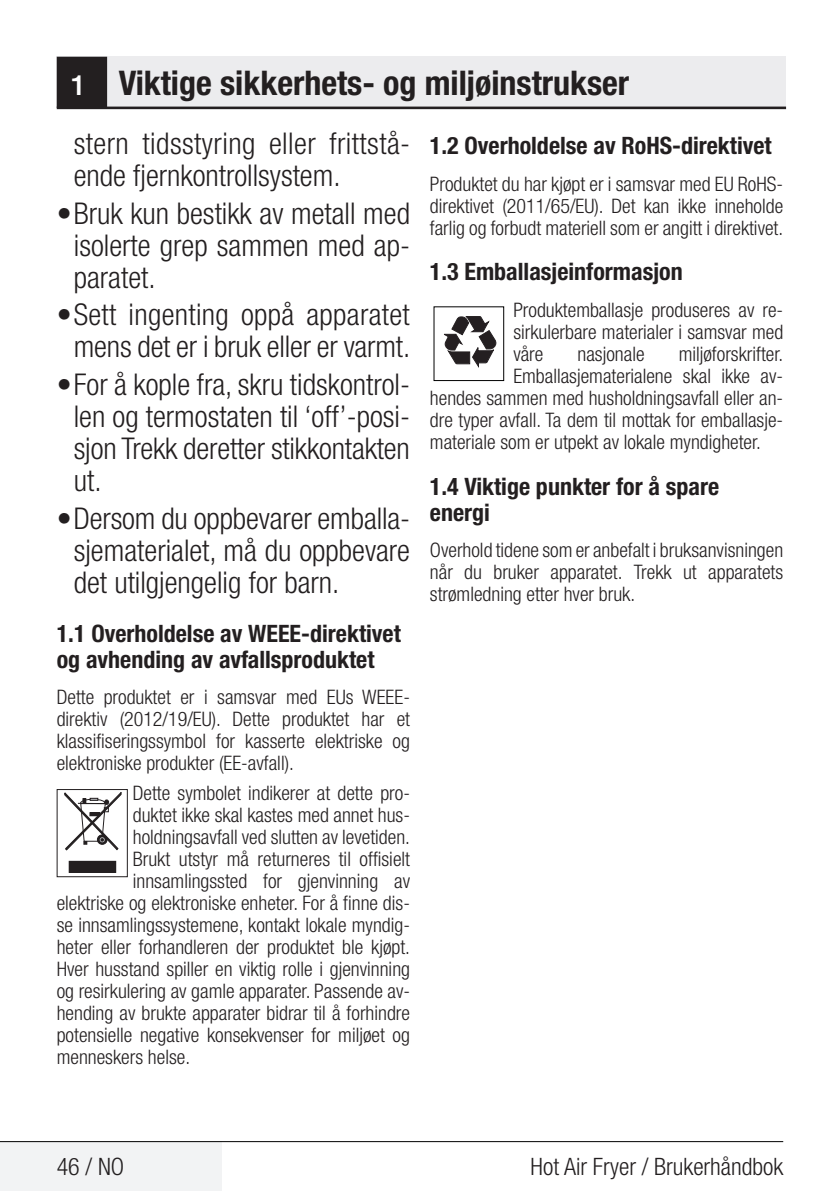
<style>
.page{position:relative;width:840px;height:1191px;background:#fff}
.page>*{position:absolute;margin:0;border:0;box-sizing:border-box;transform-origin:0 0}
.Unite_Baslik_Guvenlik{font:700 condensed 34px "Helvetica Neue LT Pro";color:#231f20}
.t1{font:300 condensed 30px/32px "Helvetica Neue LT Pro";color:#231f20;text-align:justify}
.Alt_Baslik_Icerik{font:700 condensed 24px/26px "Helvetica Neue LT Pro";color:#231f20}
.t2{font:300 condensed 24px "Helvetica Neue LT Pro";color:#231f20}
.Duz_Metin{font:300 condensed 20px/22px "Helvetica Neue LT Pro";color:#231f20;text-align:justify}
.s1{font-weight:500;font-stretch:normal;font-size:28px;color:#fff}
</style>
<div class="page">
<div style="left:57px;top:57px;width:728px;height:51px;background:#ececee"></div>
<hr style="left:57px;top:107px;width:728px;height:2px;background:#231f20">
<div style="left:58px;top:58px;width:48px;height:49px;background:#231f20"></div>
<div style="left:57px;top:57px;width:50px;height:51px;border:2px solid #231f20"></div>
<div style="left:0;top:1141px;width:221px;height:50px;background:#f2f3f4"></div>
<hr style="left:0;top:1141px;width:782px;height:1px;background:#000">
<div style="left:69px;top:861px;width:47px;height:11px;background:#231f20"></div>
<svg style="left:65px;top:792px;width:56px;height:58px"></svg>
<div style="left:57px;top:789px;width:71px;height:88px;border:1px solid #231f20"></div>
<svg style="left:444px;top:316px;width:52px;height:52px"></svg>
<div style="left:433px;top:306px;width:71px;height:75px;border:1px solid #000"></div>
<p class="Unite_Baslik_Guvenlik" style="left:71px;top:62px;width:559px"><span class="s1">1</span> Viktige sikkerhets- og miljøinstrukser</p>
<p class="Alt_Baslik_Icerik" style="left:429px;top:132px;width:343px">1.2 Overholdelse av RoHS-direktivet</p>
<p class="Duz_Metin" style="left:429px;top:172px;width:354px">Produktet du har kjøpt er i samsvar med EU RoHS&shy;direktivet (2011/65/EU). Det kan ikke inneholde farlig og forbudt materiell som er angitt i direktivet.</p>
<p class="Alt_Baslik_Icerik" style="left:429px;top:258px;width:254px">1.3 Emballasjeinformasjon</p>
<p class="Duz_Metin" style="left:513px;top:298px;width:271px">Produktemballasje produseres av re&shy;sirkulerbare materialer i samsvar med våre</p>
<p class="t1" style="left:74px;top:127px;width:337px">stern tidsstyring eller frittstå&shy;ende fjernkontrollsystem.</p>
<p class="t1" style="left:74px;top:197px;width:337px;text-indent:-17px">•Bruk kun bestikk av metall med isolerte grep sammen med ap&shy;paratet.</p>
<p class="t1" style="left:57px;top:298px;width:355px;text-align:center">•Sett ingenting oppå apparatet mens det er i bruk eller er varmt.</p>
<p class="t1" style="left:74px;top:368px;width:337px;text-indent:-17px">•For å kople fra, skru tidskontrol&shy;len og termostaten til ‘off’-posi&shy;sjon Trekk deretter stikkontakten ut.</p>
<p class="t1" style="left:74px;top:502px;width:337px;text-indent:-17px">•Dersom du oppbevarer emballa&shy;sjematerialet, må du oppbevare det utilgjengelig for barn.</p>
<p class="Alt_Baslik_Icerik" style="left:57px;top:619px;width:345px">1.1 Overholdelse av WEEE-direktivet og avhending av avfallsproduktet</p>
<p class="Duz_Metin" style="left:57px;top:685px;width:354px">Dette produktet er i samsvar med EUs WEEE&shy;direktiv (2012/19/EU). Dette produktet har et klassifiseringssymbol for kasserte elektriske og elektroniske produkter (EE-avfall).</p>
<p class="Duz_Metin" style="left:133px;top:782px;width:278px">Dette symbolet indikerer at dette pro-</p>
<p class="Duz_Metin" style="left:133px;top:804px;width:278px">duktet ikke skal kastes med annet hus-</p>
<p class="Duz_Metin" style="left:133px;top:826px;width:278px">holdningsavfall ved slutten av levetiden.</p>
<p class="Duz_Metin" style="left:133px;top:848px;width:278px">Brukt utstyr må returneres til offisielt</p>
<p class="Duz_Metin" style="left:133px;top:870px;width:278px">innsamlingssted for gjenvinning av</p>
<p class="Duz_Metin" style="left:57px;top:892px;width:354px">elektriske og elektroniske enheter. For å finne dis-</p>
<p class="Duz_Metin" style="left:57px;top:914px;width:354px">se innsamlingssystemene, kontakt lokale myndig-</p>
<p class="Duz_Metin" style="left:57px;top:936px;width:354px">heter eller forhandleren der produktet ble kjøpt.</p>
<p class="Duz_Metin" style="left:57px;top:958px;width:354px">Hver husstand spiller en viktig rolle i gjenvinning</p>
<p class="Duz_Metin" style="left:57px;top:980px;width:354px">og resirkulering av gamle apparater. Passende av-</p>
<p class="Duz_Metin" style="left:57px;top:1002px;width:354px">hending av brukte apparater bidrar til å forhindre</p>
<p class="Duz_Metin" style="left:57px;top:1024px;width:354px">potensielle negative konsekvenser for miljøet og</p>
<p class="Duz_Metin" style="left:57px;top:1046px;width:135px">menneskers helse.</p>
<p class="Duz_Metin" style="left:577px;top:342px;width:68px">nasjonale</p>
<p class="Duz_Metin" style="left:678px;top:342px;width:106px">miljøforskrifter.</p>
<p class="Duz_Metin" style="left:513px;top:364px;width:271px">Emballasjematerialene skal ikke av-</p>
<p class="Duz_Metin" style="left:429px;top:386px;width:354px">hendes sammen med husholdningsavfall eller an-</p>
<p class="Duz_Metin" style="left:429px;top:408px;width:354px">dre typer avfall. Ta dem til mottak for emballasje-</p>
<p class="Duz_Metin" style="left:429px;top:430px;width:332px">materiale som er utpekt av lokale myndigheter.</p>
<p class="Alt_Baslik_Icerik" style="left:429px;top:473px;width:290px">1.4 Viktige punkter for å spare energi</p>
<p class="Duz_Metin" style="left:429px;top:538px;width:354px">Overhold tidene som er anbefalt i bruksanvisningen når du bruker apparatet. Trekk ut apparatets strømledning etter hver bruk.</p>
<p class="t2" style="left:57px;top:1152px;width:69px">46 / NO</p>
<p class="t2" style="left:530px;top:1152px;width:254px">Hot Air Fryer / Brukerhåndbok</p>
</div>
